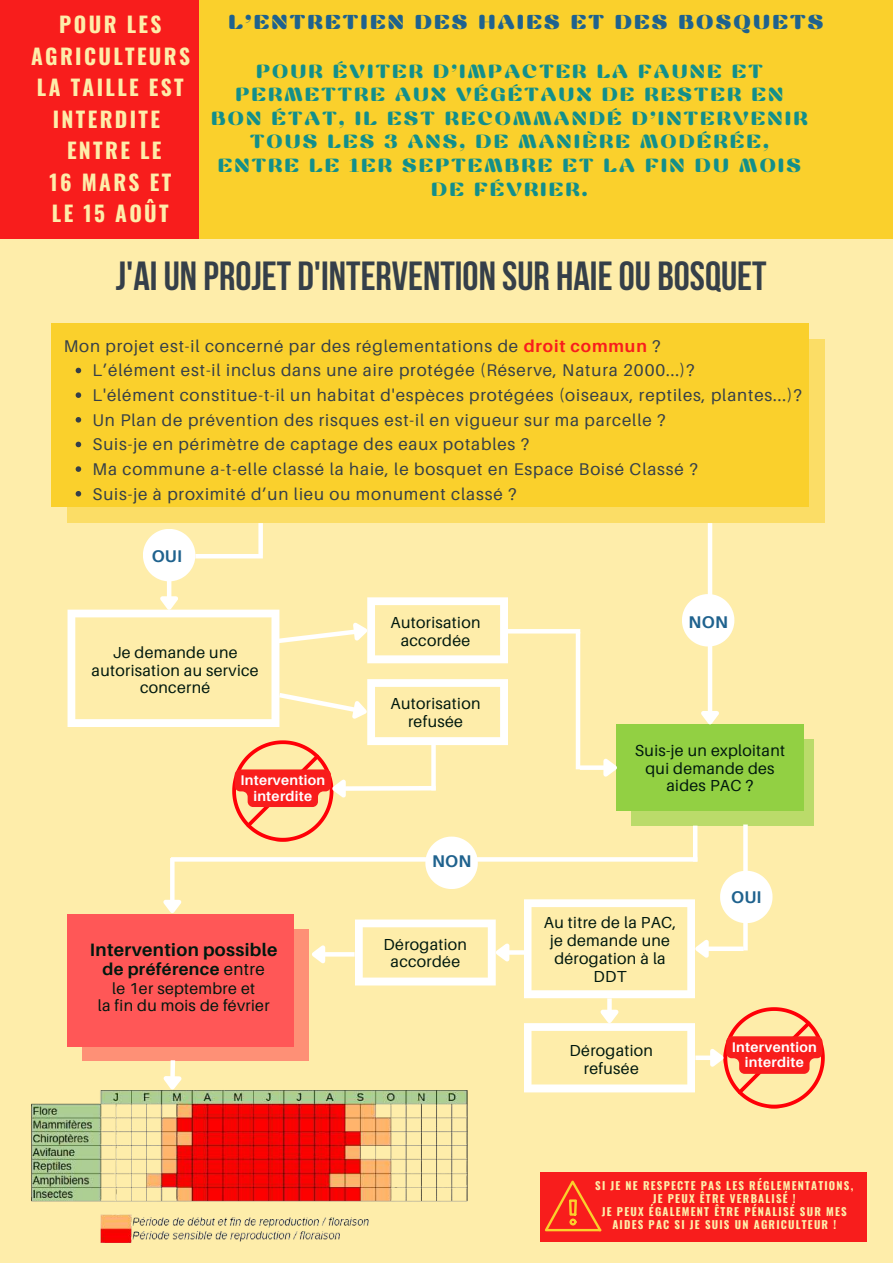
<style>
.page{position:relative;width:893px;height:1264px;background:#fff}
.page>*{position:absolute;margin:0;border:0;box-sizing:border-box;transform-origin:0 0}
.t1{font:700 40.5px "Bebas Neue";color:#353f49}
.t2{font:700 21.45px/31.5px "Oswald";letter-spacing:.11em;color:#feedaa;text-align:center}
.t3{font:900 20.1px "Yodnam";letter-spacing:.11em;color:#1f628e}
.t4{font:800 19.05px/23.5px "Yodnam";letter-spacing:.11em;color:#128f8b;text-align:center}
.t5{font:700 18px "Aileron";letter-spacing:.02em;color:#00180e}
.t6{font:16.95px/24.6px "Aileron";letter-spacing:.05em;color:#353f49}
.t7{font:700 16.95px "Aileron";letter-spacing:.02em;color:#00180e}
.t8{font:700 16.95px "Aileron";letter-spacing:.02em;color:#1f628e}
.t9{font:15.9px/17.9px "Aileron";letter-spacing:.02em;color:#00180e;text-align:center}
.t10{font:700 13.95px/15.6px "Aileron";letter-spacing:.02em;color:#fff;text-align:center}
.t11{font:700 10.95px/12.8px "Oswald";letter-spacing:.11em;color:#feedaa;text-align:center}
.s1{font-weight:700;color:#f81d1c}
.s2{font-weight:400}
</style>
<div class="page">
<div style="left:0;top:0;width:892px;height:1262px;background:#feedaa"></div>
<div style="left:0;top:0;width:199px;height:239px;background:#f81d1c"></div>
<div style="left:199px;top:0;width:693px;height:239px;background:#fad02c"></div>
<div style="left:67px;top:339px;width:757px;height:184px;background:#fbdd66"></div>
<div style="left:52px;top:324px;width:757px;height:183px;background:#fad02c"></div>
<svg style="left:76px;top:368px;width:5px;height:5px"></svg>
<svg style="left:76px;top:392px;width:5px;height:6px"></svg>
<svg style="left:76px;top:417px;width:5px;height:5px"></svg>
<svg style="left:76px;top:441px;width:5px;height:6px"></svg>
<svg style="left:76px;top:466px;width:5px;height:6px"></svg>
<svg style="left:76px;top:491px;width:5px;height:5px"></svg>
<svg style="left:143px;top:529px;width:52px;height:52px"></svg>
<svg style="left:720px;top:870px;width:52px;height:53px"></svg>
<div style="left:631px;top:739px;width:183px;height:86px;background:#bbdb6a"></div>
<div style="left:616px;top:724px;width:187px;height:86px;background:#92d043"></div>
<div style="left:67px;top:914px;width:227px;height:132px;background:#ff5757"></div>
<hr style="left:195px;top:554px;width:68px;height:4px;background:#fff">
<div style="left:258px;top:523px;width:5px;height:31px;background:#fff"></div>
<hr style="left:167px;top:579px;width:4px;height:18px;background:#fff">
<div style="left:82px;top:928px;width:227px;height:132px;background:#ff5757"></div>
<svg style="left:67px;top:592px;width:441px;height:297px"></svg>
<div style="left:707px;top:523px;width:5px;height:189px;background:#fff"></div>
<svg style="left:701px;top:707px;width:18px;height:18px"></svg>
<svg style="left:682px;top:594px;width:52px;height:52px"></svg>
<hr style="left:503px;top:629px;width:77px;height:4px;background:#fff">
<div style="left:575px;top:632px;width:5px;height:137px;background:#fff"></div>
<div style="left:580px;top:765px;width:24px;height:5px;background:#fff"></div>
<svg style="left:599px;top:758px;width:18px;height:19px"></svg>
<hr style="left:693px;top:825px;width:4px;height:36px;background:#fff">
<svg style="left:171px;top:857px;width:522px;height:4px;background:#fefefc"></svg>
<hr style="left:170px;top:858px;width:4px;height:42px;background:#fff">
<svg style="left:163px;top:895px;width:19px;height:18px"></svg>
<hr style="left:743px;top:824px;width:4px;height:126px;background:#fff">
<div style="left:707px;top:946px;width:36px;height:5px;background:#fff"></div>
<svg style="left:523px;top:899px;width:189px;height:99px"></svg>
<svg style="left:513px;top:950px;width:15px;height:4px"></svg>
<svg style="left:355px;top:919px;width:158px;height:66px"></svg>
<hr style="left:324px;top:952px;width:30px;height:4px;background:#fff">
<svg style="left:306px;top:941px;width:23px;height:29px"></svg>
<svg style="left:607px;top:998px;width:4px;height:7px"></svg>
<svg style="left:524px;top:1005px;width:170px;height:87px"></svg>
<div style="left:695px;top:1055px;width:16px;height:5px;background:#fff"></div>
<svg style="left:706px;top:1007px;width:118px;height:101px"></svg>
<div style="left:431px;top:742px;width:5px;height:48px;background:#fff"></div>
<img style="left:31px;top:1090px;width:437px;height:153px">
<div style="left:170px;top:1060px;width:5px;height:17px;background:#fff"></div>
<svg style="left:159px;top:1071px;width:29px;height:24px"></svg>
<div style="left:539px;top:1172px;width:327px;height:69px;background:#f81d1c"></div>
<svg style="left:545px;top:1180px;width:57px;height:51px"></svg>
<p class="t2" style="left:31px;top:8px;width:160px">POUR LES<br>AGRICULTEURS<br>LA TAILLE EST<br>INTERDITE<br>ENTRE LE<br>16 MARS ET<br>LE 15 AOÛT</p>
<p class="t3" style="left:228px;top:13px;width:596px">L’ENTRETIEN DES HAIES ET DES BOSQUETS</p>
<p class="t4" style="left:211px;top:60px;width:597px">POUR ÉVITER D’IMPACTER LA FAUNE ET<br>PERMETTRE AUX VÉGÉTAUX DE RESTER EN<br>BON ÉTAT, IL EST RECOMMANDÉ D’INTERVENIR<br>TOUS LES 3 ANS, DE MANIÈRE MODÉRÉE,<br>ENTRE LE 1ER SEPTEMBRE ET LA FIN DU MOIS<br>DE FÉVRIER.</p>
<h1 class="t1" style="left:116px;top:259px;width:652px">J'AI UN PROJET D'INTERVENTION SUR HAIEOU BOSQUET</h1>
<p class="t6" style="left:64px;top:333px;width:598px">Mon projet est-il concerné par des réglementations de <span class="s1">droit commun</span> ?</p>
<p class="t6" style="left:92px;top:358px;width:710px">L’élément est-il inclus dans une aire protégée (Réserve, Natura 2000...)?<br>L'élément constitue-t-il un habitat d'espèces protégées (oiseaux, reptiles, plantes...)?<br>Un Plan de prévention des risques est-il en vigueur sur ma parcelle ?<br>Suis-je en périmètre de captage des eaux potables ?<br>Ma commune a-t-elle classé la haie, le bosquet en Espace Boisé Classé ?<br>Suis-je à proximité d’un lieu ou monument classé ?</p>
<p class="t8" style="left:152px;top:546px;width:32px">OUI</p>
<p class="t9" style="left:92px;top:643px;width:168px">Je demande une autorisation au service concerné</p>
<p class="t10" style="left:240px;top:772px;width:86px">Intervention interdite</p>
<p class="t5" style="left:90px;top:939px;width:189px">Intervention possible</p>
<p class="t7" style="left:103px;top:958px;width:163px">de préférence <span class="s2">entre</span></p>
<p class="t9" style="left:98px;top:978px;width:173px">le 1er septembre et<br>la fin du mois de février</p>
<p class="t9" style="left:390px;top:613px;width:91px">Autorisation accordée</p>
<p class="t9" style="left:390px;top:694px;width:91px">Autorisation refusée</p>
<p class="t8" style="left:432px;top:850px;width:41px">NON</p>
<p class="t9" style="left:383px;top:934px;width:85px">Dérogation accordée</p>
<p class="t8" style="left:688px;top:611px;width:41px">NON</p>
<p class="t9" style="left:635px;top:741px;width:152px">Suis-je un exploitant qui demande des aides PAC ?</p>
<p class="t9" style="left:544px;top:913px;width:134px">Au titre de la PAC, je demande une dérogation à la<br>DDT</p>
<p class="t9" style="left:569px;top:1041px;width:85px">Dérogation refusée</p>
<p class="t8" style="left:731px;top:886px;width:32px">OUI</p>
<p class="t10" style="left:731px;top:1038px;width:86px">Intervention interdite</p>
<p class="t11" style="left:595px;top:1178px;width:259px">SI JE NE RESPECTE PAS LES RÉGLEMENTATIONS, JE PEUX ÊTRE VERBALISÉ !<br>JE PEUX ÉGALEMENT ÊTRE PÉNALISÉ SUR MES AIDES PAC SI JE SUIS UN AGRICULTEUR !</p>
</div>
